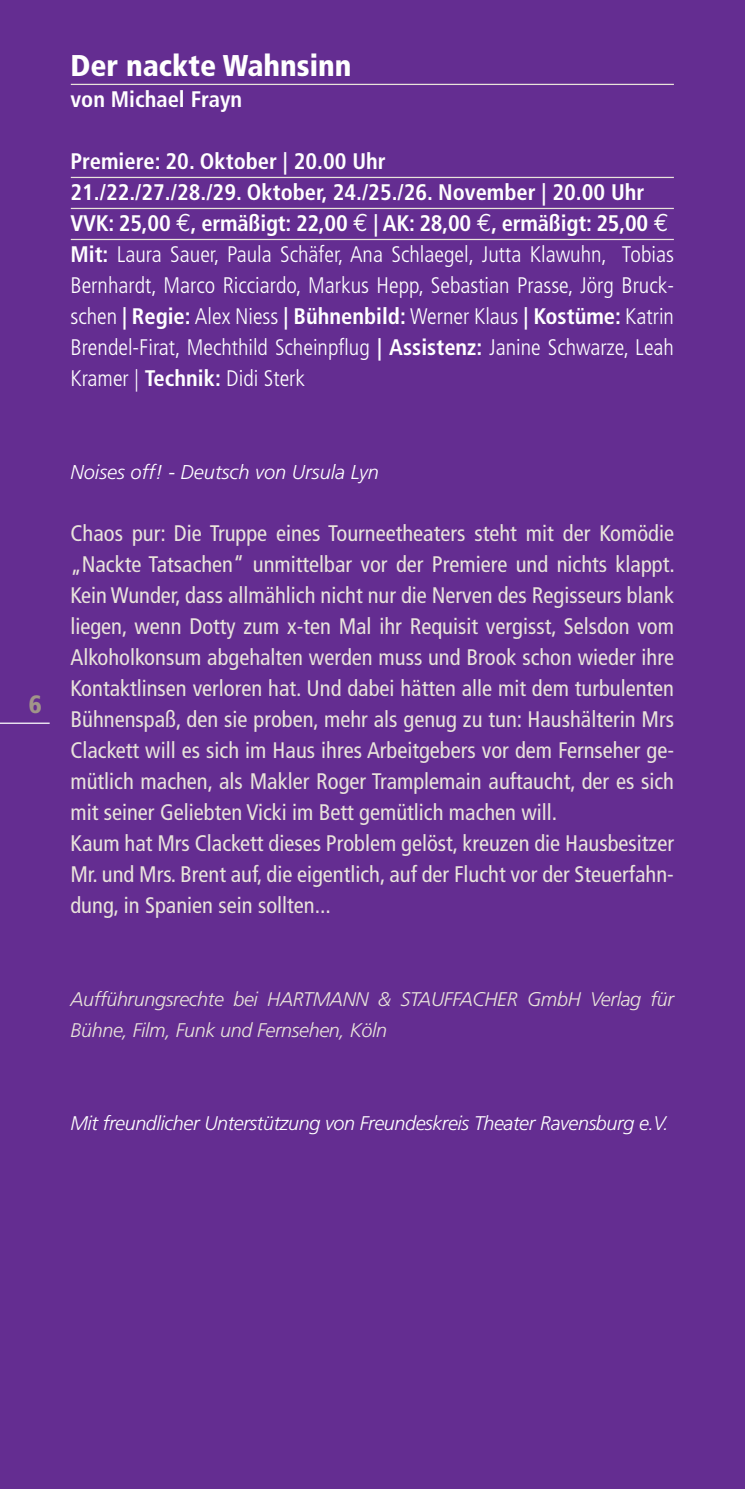
<style>
.page{position:relative;width:745px;height:1489px;background:#fff}
.page>*{position:absolute;margin:0;border:0;box-sizing:border-box;transform-origin:0 0}
.t1{font:900 condensed 30px "Frutiger";color:#fff}
.t2{font:900 condensed 25px "Frutiger";color:#a19589}
.t3{font:condensed 22.5px/31px "Frutiger";color:#e9e3db}
.t4{font:300 condensed 22.5px/31px "Frutiger";color:#fff}
.t5{font:700 condensed 22.5px "Frutiger";color:#fff}
.t6{font:italic 300 20px "Frutiger";color:#fff}
.t7{font:italic 300 19.75px/31px "Frutiger";letter-spacing:-.02em;color:#e9e3db}
.t8{font:italic 300 19.75px "Frutiger";letter-spacing:-.02em;color:#fff}
.s1{font-weight:700}
.s2{font-family:"Euro Mono";font-weight:400;font-stretch:normal;font-size:25px}
</style>
<div class="page">
<div style="left:0;top:0;width:744px;height:1488px;background:#642d91"></div>
<hr style="left:71px;top:84px;width:602px;height:1px;background:#e9e3db">
<hr style="left:71px;top:177px;width:602px;height:1px;background:#e9e3db">
<hr style="left:71px;top:208px;width:602px;height:1px;background:#e9e3db">
<hr style="left:71px;top:239px;width:602px;height:1px;background:#e9e3db">
<hr style="left:0;top:722px;width:50px;height:1px;background:#fff">
<p class="t2" style="left:29px;top:689px;width:14px">6</p>
<h1 class="t1" style="left:70px;top:47px;width:282px">Der nackte Wahnsinn</h1>
<p class="t5" style="left:70px;top:86px;width:173px">von Michael Frayn</p>
<p class="t4" style="left:70px;top:146px;width:604px"><span class="s1">Premiere: 20. Oktober | 20.00 Uhr<br>21./22./27./28./29. Oktober, 24./25./26. November | 20.00 Uhr VVK: 25,00</span> <span class="s2">€</span><span class="s1">, ermäßigt: 22,00</span> <span class="s2">€</span> <span class="s1">| AK: 28,00</span> <span class="s2">€</span><span class="s1">, ermäßigt: 25,00</span> <span class="s2">€ </span><span class="s1">Mit:</span> Laura Sauer, Paula Schäfer, Ana Schlaegel, Jutta Klawuhn, Tobias Bernhardt, Marco Ricciardo, Markus Hepp, Sebastian Prasse, Jörg Bruck&shy;schen <span class="s1">| Regie:</span> Alex Niess <span class="s1">| Bühnenbild:</span> Werner Klaus <span class="s1">| Kostüme:</span> Katrin Brendel-Firat, Mechthild Scheinpflug <span class="s1">| Assistenz:</span> Janine Schwarze, Leah Kramer | <span class="s1">Technik:</span> Didi Sterk</p>
<p class="t6" style="left:70px;top:460px;width:310px">Noises off! - Deutsch von Ursula Lyn</p>
<p class="t3" style="left:70px;top:518px;width:605px">Chaos pur: Die Truppe eines Tourneetheaters steht mit der Komödie „Nackte Tatsachen“ unmittelbar vor der Premiere und nichts klappt.<br>Kein Wunder, dass allmählich nicht nur die Nerven des Regisseurs blank liegen, wenn Dotty zum x-ten Mal ihr Requisit vergisst, Selsdon vom Alkoholkonsum abgehalten werden muss und Brook schon wieder ihre Kontaktlinsen verloren hat. Und dabei hätten alle mit dem turbulenten Bühnenspaß, den sie proben, mehr als genug zu tun: Haushälterin Mrs Clackett will es sich im Haus ihres Arbeitgebers vor dem Fernseher ge&shy;mütlich machen, als Makler Roger Tramplemain auftaucht, der es sich mit seiner Geliebten Vicki im Bett gemütlich machen will.<br>Kaum hat Mrs Clackett dieses Problem gelöst, kreuzen die Hausbesitzer Mr. und Mrs. Brent auf, die eigentlich, auf der Flucht vor der Steuerfahn&shy;dung, in Spanien sein sollten...</p>
<p class="t7" style="left:70px;top:984px;width:604px">Aufführungsrechte bei HARTMANN &amp; STAUFFACHER GmbH Verlag für<br>Bühne, Film, Funk und Fernsehen, Köln</p>
<p class="t8" style="left:70px;top:1112px;width:599px">Mit freundlicher Unterstützung von Freundeskreis Theater Ravensburg e.V.</p>
</div>
